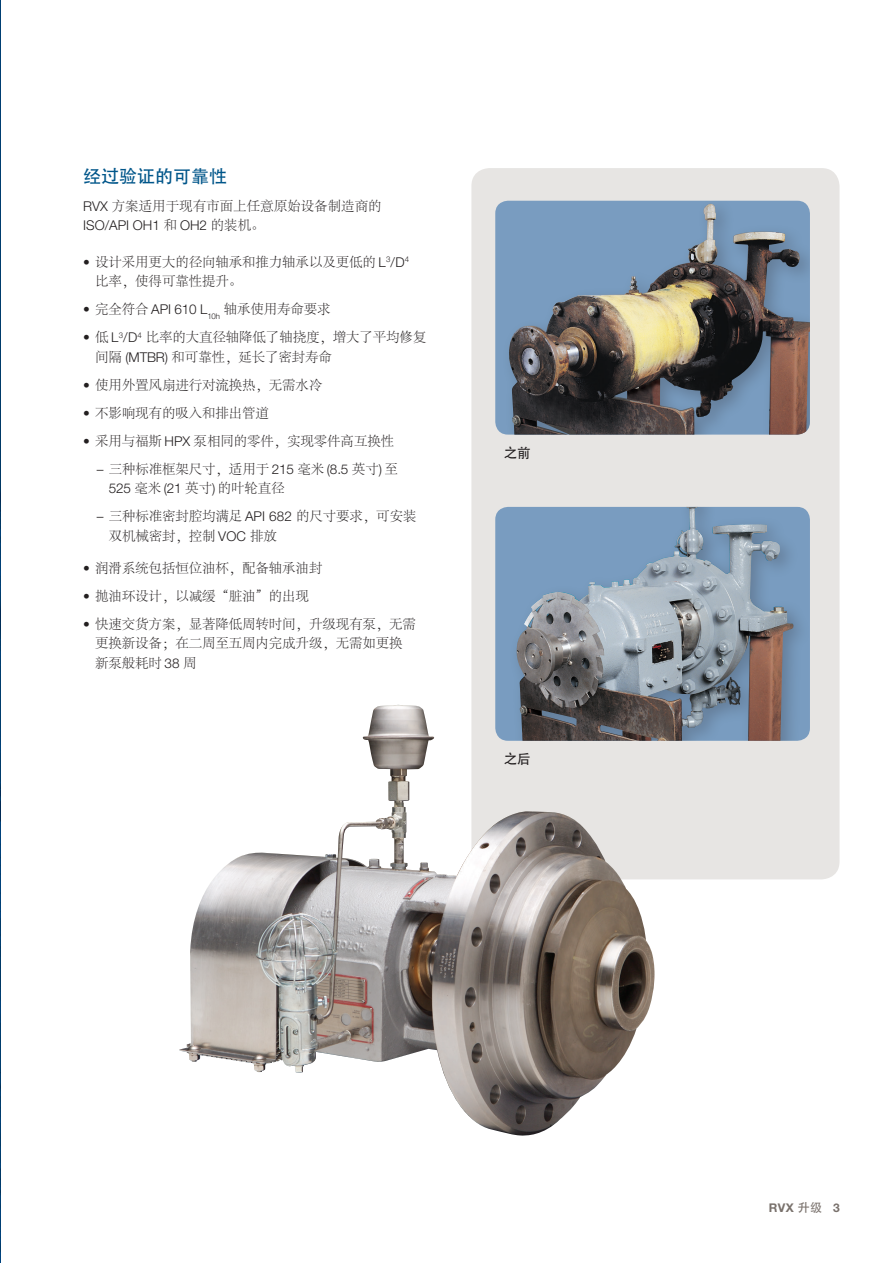
<style>
.page{position:relative;width:893px;height:1263px;background:#fff}
.page>*{position:absolute;margin:0;border:0;box-sizing:border-box;transform-origin:0 0}
.Subhead_Level_1__blu{font:18px "Adobe Heiti Std";color:#00568a}
.Body_copy{font:300 13.5px/19.5px "Adobe Song Std";letter-spacing:-.01em;color:#231f20}
.Chart_Body{font:13.5px "Adobe Heiti Std";color:#231f20}
.t1{font:700 12px "Helvetica Neue LT Std";color:#79716c}
.s1{font-family:"Helvetica Neue LT Std"}
.s2{font-family:"Adobe Heiti Std";font-weight:400}
</style>
<div class="page">
<div style="left:471px;top:168px;width:368px;height:711px;background:#e7e5e3;border-radius:18px"></div>
<img style="left:179px;top:705px;width:477px;height:431px">
<img style="left:0;top:0;width:1px;height:1263px">
<div style="left:495px;top:507px;width:315px;height:234px;background:#799cc0;border-radius:13px"></div>
<div style="left:509px;top:507px;width:301px;height:234px;background:#231f20;opacity:.25"></div>
<img style="left:516px;top:507px;width:210px;height:234px">
<div style="left:501px;top:201px;width:309px;height:234px;background:#231f20;opacity:.25"></div>
<img style="left:508px;top:204px;width:219px;height:231px">
<p class="Subhead_Level_1__blu" style="left:83px;top:165px;width:145px">经过验证的可靠性</p>
<p class="Body_copy" style="left:83px;top:196px;width:300px"><span class="s1">RVX</span> 方案适用于现有市面上任意原始设备制造商的<br><span class="s1">ISO/API OH1</span> 和 <span class="s1">OH2</span> 的装机。</p>
<p class="Body_copy" style="left:95px;top:252px;width:316px;text-indent:-12px"><span class="s1">•</span> 设计采用更大的径向轴承和推力轴承以及更低的 <span class="s1">L</span><sup>3</sup><span class="s1">/D</span><sup>4</sup>比率，使得可靠性提升。</p>
<p class="Body_copy" style="left:83px;top:300px;width:249px"><span class="s1">•</span> 完全符合 <span class="s1">API 610 L</span><sub>10h</sub> 轴承使用寿命要求</p>
<p class="Body_copy" style="left:95px;top:328px;width:333px;text-indent:-12px"><span class="s1">•</span> 低 <span class="s1">L</span><sup>3</sup><span class="s1">/D</span><sup>4</sup> 比率的大直径轴降低了轴挠度，增大了平均修复间隔 <span class="s1">(MTBR)</span> 和可靠性，延长了密封寿命</p>
<p class="Body_copy" style="left:83px;top:375px;width:241px"><span class="s1">•</span> 使用外置风扇进行对流换热，无需水冷</p>
<p class="Body_copy" style="left:83px;top:403px;width:187px"><span class="s1">•</span> 不影响现有的吸入和排出管道</p>
<p class="Body_copy" style="left:83px;top:431px;width:313px"><span class="s1">•</span> 采用与福斯 <span class="s1">HPX</span> 泵相同的零件，实现零件高互换性</p>
<p class="Body_copy" style="left:109px;top:459px;width:291px;text-indent:-12px"><span class="s1">–</span> 三种标准框架尺寸，适用于 <span class="s1">215</span> 毫米 <span class="s1">(8.5</span> 英寸<span class="s1">)</span> 至<br><span class="s1">525</span> 毫米 <span class="s1">(21</span> 英寸<span class="s1">)</span> 的叶轮直径</p>
<p class="Body_copy" style="left:109px;top:507px;width:309px;text-indent:-12px"><span class="s1">–</span> 三种标准密封腔均满足 <span class="s1">API 682</span> 的尺寸要求，可安装双机械密封，控制 <span class="s1">VOC</span> 排放</p>
<p class="Body_copy" style="left:83px;top:559px;width:241px"><span class="s1">•</span> 润滑系统包括恒位油杯，配备轴承油封</p>
<p class="Body_copy" style="left:83px;top:587px;width:227px"><span class="s1">•</span> 抛油环设计，以减缓“脏油”的出现</p>
<p class="Body_copy" style="left:95px;top:615px;width:322px;text-indent:-12px"><span class="s1">•</span> 快速交货方案，显著降低周转时间，升级现有泵，无需更换新设备；在二周至五周内完成升级，无需如更换新泵般耗时 <span class="s1">38</span> 周</p>
<p class="Chart_Body" style="left:504px;top:445px;width:28px">之前</p>
<p class="Chart_Body" style="left:504px;top:751px;width:28px">之后</p>
<p class="t1" style="left:769px;top:1201px;width:73px">RVX <span class="s2">升级</span> 3</p>
</div>
